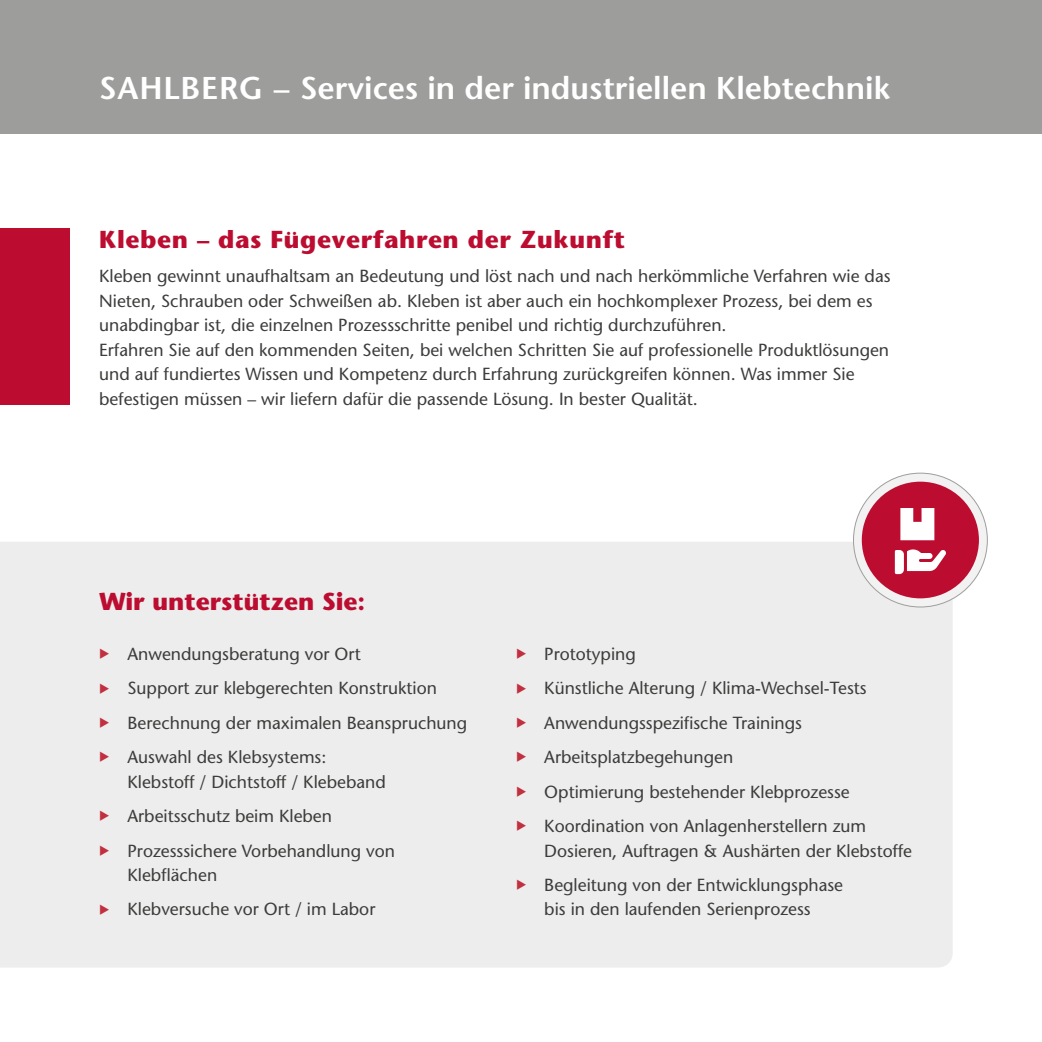
<style>
.page{position:relative;width:1042px;height:1042px;background:#fff}
.page>*{position:absolute;margin:0;border:0;box-sizing:border-box;transform-origin:0 0}
.t1{font:600 31.5px "Stone Sans";color:#fff}
.t2{font:700 24.5px "Stone Sans";letter-spacing:.025em;color:#bc0d31}
.t3{font:700 24.5px "Stone Sans";color:#bc0d31}
.t4{font:17.5px/24.5px "Stone Sans";color:#3c3c3b}
.s1{color:#c22f3f}
</style>
<div class="page">
<div style="left:0;top:0;width:1042px;height:134px;background:#9d9d9c"></div>
<div style="left:0;top:542px;width:952px;height:425px;background:#ededed"></div>
<div style="left:0;top:228px;width:69px;height:177px;background:#bc0d31"></div>
<svg style="left:853px;top:473px;width:134px;height:134px;fill:#f2f2f2"></svg>
<div style="left:862px;top:482px;width:117px;height:116px;background:#bc0d31;border-radius:50%"></div>
<svg style="left:895px;top:549px;width:51px;height:25px"></svg>
<svg style="left:900px;top:508px;width:34px;height:32px"></svg>
<h1 class="t1" style="left:99px;top:69px;width:792px">SAHLBERG – Services in der industriellen Klebtechnik</h1>
<h2 class="t2" style="left:99px;top:224px;width:527px">Kleben – das Fügeverfahren der Zukunft</h2>
<p class="t4" style="left:99px;top:264px;width:793px">Kleben gewinnt unaufhaltsam an Bedeutung und löst nach und nach herkömmliche Verfahren wie das Nieten, Schrauben oder Schweißen ab. Kleben ist aber auch ein hochkomplexer Prozess, bei dem es unabdingbar ist, die einzelnen Prozessschritte penibel und richtig durchzuführen.<br>Erfahren Sie auf den kommenden Seiten, bei welchen Schritten Sie auf professionelle Produktlösungen und auf fundiertes Wissen und Kompetenz durch Erfahrung zurückgreifen können. Was immer Sie befestigen müssen – wir liefern dafür die passende Lösung. In bester Qualität.</p>
<h2 class="t3" style="left:99px;top:585px;width:268px">Wir unterstützen Sie:</h2>
<p class="t4" style="left:99px;top:641px;width:263px"><span class="s1">◆</span> Anwendungsberatung vor Ort</p>
<p class="t4" style="left:99px;top:676px;width:339px"><span class="s1">◆</span> Support zur klebgerechten Konstruktion</p>
<p class="t4" style="left:99px;top:710px;width:369px"><span class="s1">◆</span> Berechnung der maximalen Beanspruchung</p>
<p class="t4" style="left:127px;top:744px;width:260px;text-indent:-28px"><span class="s1">◆</span> Auswahl des Klebsystems:<br>Klebstoff / Dichtstoff / Klebeband</p>
<p class="t4" style="left:99px;top:803px;width:234px"><span class="s1">◆</span> Arbeitsschutz beim Kleben</p>
<p class="t4" style="left:127px;top:838px;width:269px;text-indent:-28px"><span class="s1">◆</span> Prozesssichere Vorbehandlung von<br>Klebflächen</p>
<p class="t4" style="left:99px;top:897px;width:278px"><span class="s1">◆</span> Klebversuche vor Ort / im Labor</p>
<p class="t4" style="left:516px;top:641px;width:121px"><span class="s1">◆</span> Prototyping</p>
<p class="t4" style="left:516px;top:676px;width:352px"><span class="s1">◆</span> Künstliche Alterung / Klima-Wechsel-Tests</p>
<p class="t4" style="left:516px;top:710px;width:287px"><span class="s1">◆</span> Anwendungsspezifische Trainings</p>
<p class="t4" style="left:516px;top:744px;width:219px"><span class="s1">◆</span> Arbeitsplatzbegehungen</p>
<p class="t4" style="left:516px;top:779px;width:335px"><span class="s1">◆</span> Optimierung bestehender Klebprozesse</p>
<p class="t4" style="left:544px;top:813px;width:369px;text-indent:-28px"><span class="s1">◆</span> Koordination von Anlagenherstellern zum<br>Dosieren, Auftragen &amp; Aushärten der Klebstoffe</p>
<p class="t4" style="left:516px;top:872px;width:329px;text-align:center"><span class="s1">◆</span> Begleitung von der Entwicklungsphase bis in den laufenden Serienprozess</p>
</div>
